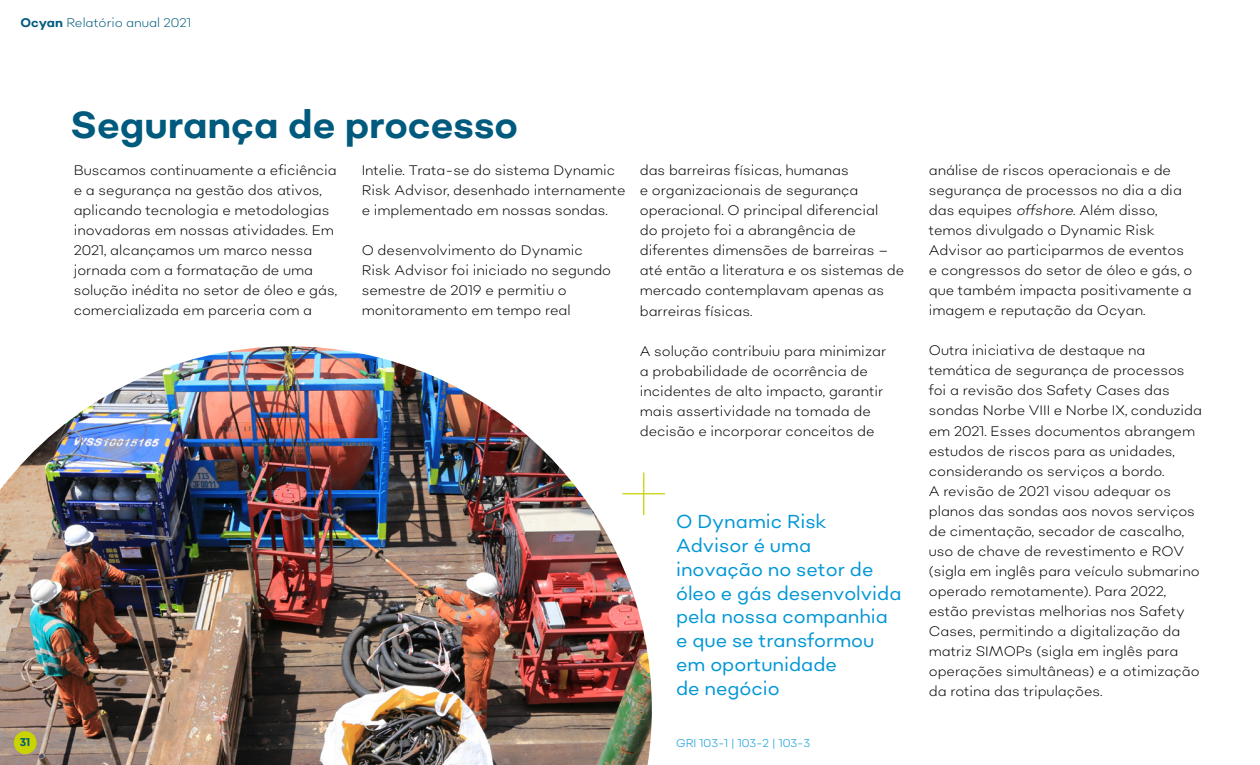
<style>
.page{position:relative;width:1260px;height:765px;background:#fff}
.page>*{position:absolute;margin:0;border:0;box-sizing:border-box;transform-origin:0 0}
.t1{font:700 37.5px "Sonny Gothic";color:#005a7d}
.t2{font:18.75px/23.8px "Sonny Gothic";color:#0097d7}
.t3{font:300 13.75px/20px "Sonny Gothic";color:#000}
.t4{font:300 12.5px "Sonny Gothic";color:#005a7d}
.t5{font:300 11.25px "Sonny Gothic";color:#0097d7}
.t6{font:700 11.25px "Sonny Cond";color:#005a7d}
.s1{font-weight:700}
.s2{font-style:italic}
</style>
<div class="page">
<img style="left:0;top:346px;width:652px;height:419px">
<hr style="left:643px;top:472px;width:1px;height:43px;background:#c8d300">
<hr style="left:622px;top:493px;width:43px;height:1px;background:#c8d300">
<div style="left:14px;top:731px;width:23px;height:23px;background:#c8d300;border-radius:50%"></div>
<p class="t4" style="left:21px;top:15px;width:172px"><span class="s1">Ocyan</span> Relatório anual 2021</p>
<p class="t6" style="left:20px;top:734px;width:12px">31</p>
<h1 class="t1" style="left:71px;top:101px;width:449px">Segurança de processo</h1>
<p class="t3" style="left:362px;top:160px;width:266px">Intelie. Trata-se do sistema Dynamic<br>Risk Advisor, desenhado internamente e implementado em nossas sondas.</p>
<p class="t3" style="left:362px;top:240px;width:251px">O desenvolvimento do Dynamic<br>Risk Advisor foi iniciado no segundo semestre de 2019 e permitiu o monitoramento em tempo real</p>
<p class="t3" style="left:74px;top:160px;width:265px">Buscamos continuamente a eficiência e a segurança na gestão dos ativos, aplicando tecnologia e metodologias inovadoras em nossas atividades. Em 2021, alcançamos um marco nessa jornada com a formatação de uma solução inédita no setor de óleo e gás, comercializada em parceria com a</p>
<p class="t3" style="left:640px;top:160px;width:266px">das barreiras físicas, humanas<br>e organizacionais de segurança operacional. O principal diferencial<br>do projeto foi a abrangência de diferentes dimensões de barreiras – até então a literatura e os sistemas de mercado contemplavam apenas as barreiras físicas.</p>
<p class="t3" style="left:640px;top:340px;width:248px">A solução contribuiu para minimizar a probabilidade de ocorrência de incidentes de alto impacto, garantir mais assertividade na tomada de decisão e incorporar conceitos de</p>
<h2 class="t2" style="left:676px;top:509px;width:227px">O Dynamic Risk<br>Advisor é uma inovação no setor de óleo e gás desenvolvida pela nossa companhia e que se transformou em oportunidade<br>de negócio</h2>
<p class="t5" style="left:676px;top:736px;width:136px">GRI 103-1 | 103-2 | 103-3</p>
<p class="t3" style="left:929px;top:160px;width:265px">análise de riscos operacionais e de segurança de processos no dia a dia das equipes <span class="s2">offshore</span>. Além disso, temos divulgado o Dynamic Risk Advisor ao participarmos de eventos e congressos do setor de óleo e gás, o que também impacta positivamente a imagem e reputação da Ocyan.</p>
<p class="t3" style="left:929px;top:340px;width:275px">Outra iniciativa de destaque na temática de segurança de processos foi a revisão dos Safety Cases das sondas Norbe VIII e Norbe IX, conduzida em 2021. Esses documentos abrangem estudos de riscos para as unidades, considerando os serviços a bordo.<br>A revisão de 2021 visou adequar os planos das sondas aos novos serviços de cimentação, secador de cascalho, uso de chave de revestimento e ROV (sigla em inglês para veículo submarino operado remotamente). Para 2022, estão previstas melhorias nos Safety Cases, permitindo a digitalização da matriz SIMOPs (sigla em inglês para operações simultâneas) e a otimização da rotina das tripulações.</p>
</div>
